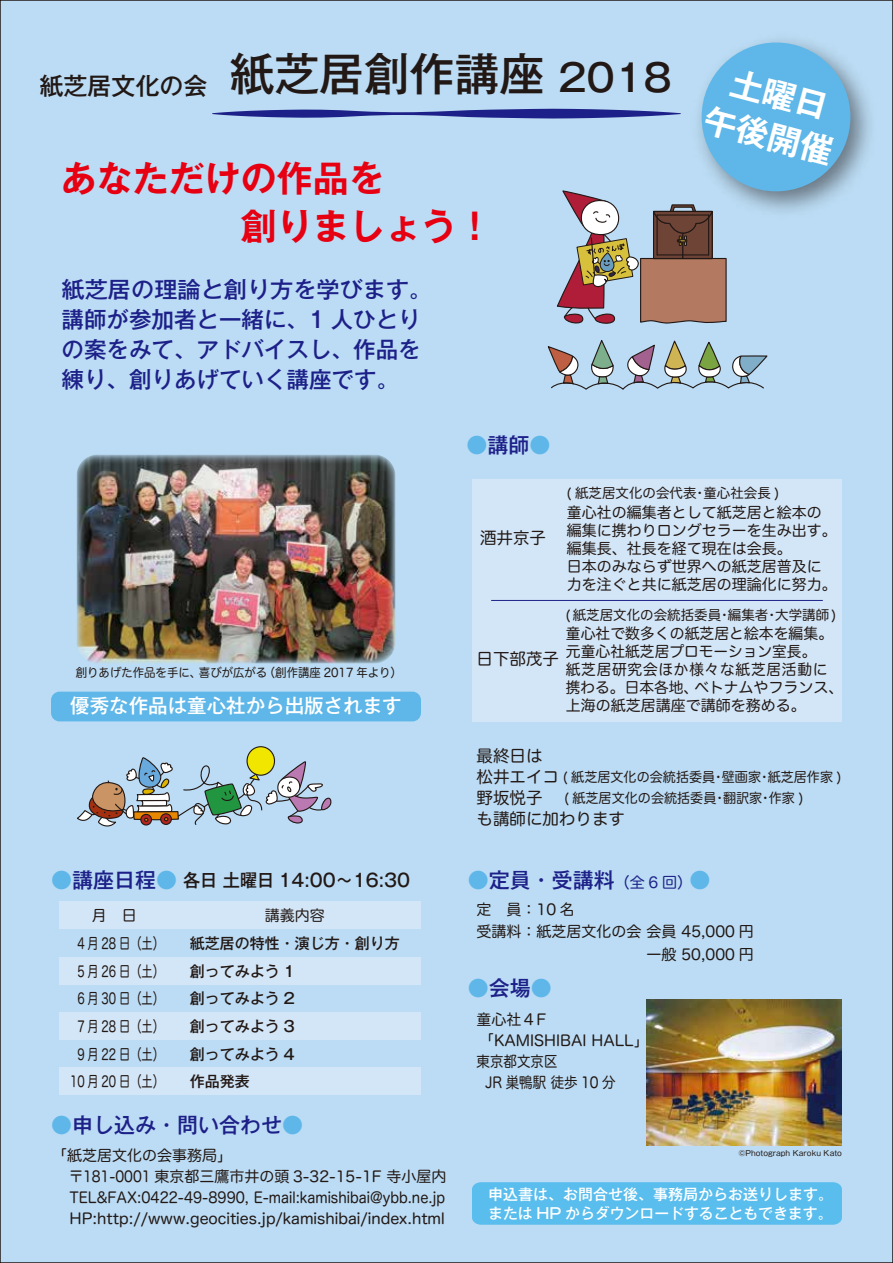
<style>
.page{position:relative;width:893px;height:1263px;background:#bbdcf4}
.page>*{position:absolute;margin:0;border:0;box-sizing:border-box;transform-origin:0 0}
.t1{font:700 36px/48px "Gothic MB101 Pro De";color:#e60012}
.t2{font:700 33px/42px "Gothic MB101 Pro De";color:#fff;text-align:center}
.t3{font:500 24px "Gothic MB101 Pro";color:#221815}
.t4{font:500 22.5px/30px "Gothic MB101 Pro";color:#1d2088}
.t5{font:500 21px "Gothic MB101 Pro";color:#1d2088}
.t6{font:500 21px "Gothic MB101 Pro";color:#5eb7e8}
.t7{font:500 19.5px "Gothic MB101 Pro";color:#fff}
.t8{font:500 18px "Gothic MB101 Pro";color:#221815;scale:.95 1}
.t9{font:16.5px "Hira Maru Pro N W4";color:#221815}
.t10{font:16.5px "Hira Maru Pro W4";color:#221815}
.t11{font:15px/21px "Hira Maru Pro W4";color:#221815}
.t12{font:15px/18px "Hira Maru Pro N W4";color:#221815}
.t13{font:15px/27.6px "Hira Maru Pro W4";color:#221815;text-align:center;scale:.75 1}
.t14{font:500 15px/27.6px "Gothic MB101 Pro";color:#221815}
.t15{font:500 15px/19.5px "Gothic MB101 Pro";color:#fff}
.t16{font:15px "Hira Maru Pro W4";color:#221815;scale:.9 1}
.t17{font:13.5px "Hira Maru Pro N W4";color:#221815}
.t18{font:12px "Hira Maru Pro N W4";color:#221815;scale:.95 1}
.t19{font:7.5px "Gothic MB101 Pro";color:#221815}
.s1{font-size:37.5px}
.s2{color:#1d2088}
.s3{font-size:21px;color:#5eb7e8}
.s4{font-size:21px;color:#1d2088}
.s5{color:#5eb7e8}
.s6{font-size:16.5px}
.s7{font-family:"Hira Maru Pro W4";font-weight:400;font-size:15px}
</style>
<div class="page">
<div style="left:60px;top:901px;width:361px;height:28px;background:#d3e6f7"></div>
<div style="left:60px;top:957px;width:361px;height:27px;background:#d3e6f7"></div>
<div style="left:60px;top:1012px;width:361px;height:28px;background:#d3e6f7"></div>
<div style="left:60px;top:1067px;width:361px;height:28px;background:#d3e6f7"></div>
<img style="left:699px;top:40px;width:171px;height:172px">
<div style="left:702px;top:43px;width:148px;height:148px;background:#5eb7e8;border-radius:50%"></div>
<img style="left:646px;top:999px;width:196px;height:146px">
<svg style="left:212px;top:109px;width:469px;height:10px"></svg>
<div style="left:472px;top:1182px;width:370px;height:43px;background:#59bded"></div>
<div style="left:472px;top:479px;width:370px;height:242px;background:#d3e6f7"></div>
<hr style="left:491px;top:600px;width:332px;height:1px;background:#1d2088">
<svg style="left:547px;top:191px;width:221px;height:199px"></svg>
<div style="left:247px;top:747px;width:27px;height:28px;background:#f1e600;border-radius:50%"></div>
<div style="left:246px;top:746px;width:29px;height:30px;border:1px solid #221815;border-radius:50%"></div>
<svg style="left:77px;top:756px;width:255px;height:71px"></svg>
<div style="left:51px;top:692px;width:370px;height:29px;background:#5eb7e8;border-radius:9px"></div>
<img style="left:77px;top:455px;width:318px;height:208px">
<h3 class="t3" style="left:39px;top:66px;width:634px">紙芝居文化の会 <sup>紙芝居創作講座</sup> <span class="s1">2018</span></h3>
<h1 class="t1" style="left:61px;top:150px;width:434px">あなただけの作品を<br>　　　　　創りましょう！</h1>
<h3 class="t4" style="left:62px;top:272px;width:372px">紙芝居の理論と創り方を学びます。講師が参加者と一緒に、1 人ひとりの案をみて、アドバイスし、作品を練り、創りあげていく講座です。</h3>
<h3 class="t6" style="left:466px;top:427px;width:85px">●<span class="s2">講師</span>●</h3>
<h2 class="t2" style="left:722px;top:54px;width:134px;rotate:15deg">土曜日午後開催</h2>
<p class="t18" style="left:76px;top:662px;width:345px">創りあげた作品を手に、喜びが広がる（創作講座 2017 年より）</p>
<h3 class="t7" style="left:70px;top:689px;width:333px">優秀な作品は童心社から出版されます</h3>
<p class="t8" style="left:51px;top:865px;width:380px"><span class="s3">●</span><span class="s4">講座日程</span><span class="s3">●</span> 各日 土曜日 14:00～16:30</p>
<p class="t11" style="left:92px;top:904px;width:46px">月　日</p>
<p class="t11" style="left:265px;top:904px;width:61px">講義内容</p>
<p class="t13" style="left:70px;top:929px;width:127px">4 月 28 日（土）<br>5 月 26 日（土）<br>6 月 30 日（土）<br>7 月 28 日（土）<br>9 月 22 日（土）<br>10 月 20 日（土）</p>
<p class="t14" style="left:190px;top:928px;width:211px">紙芝居の特性・演じ方・創り方創ってみよう 1<br>創ってみよう 2<br>創ってみよう 3</p>
<p class="t14" style="left:190px;top:1038px;width:107px">創ってみよう 4</p>
<p class="t14" style="left:190px;top:1066px;width:61px">作品発表</p>
<h3 class="t5" style="left:51px;top:1107px;width:253px"><span class="s5">●</span>申し込み・問い合わせ<span class="s5">●</span></h3>
<p class="t11" style="left:70px;top:1144px;width:379px;text-indent:-17px">「紙芝居文化の会事務局」<br>〒181-0001 東京都三鷹市井の頭 3-32-15-1F 寺小屋内TEL&amp;FAX:0422-49-8990, E-mail:kamishibai@ybb.ne.jp HP:http://www.geocities.jp/kamishibai/index.html</p>
<p class="t10" style="left:480px;top:524px;width:67px">酒井京子</p>
<p class="t17" style="left:567px;top:481px;width:214px">( 紙芝居文化の会代表･童心社会長 )</p>
<p class="t12" style="left:567px;top:502px;width:272px">童心社の編集者として紙芝居と絵本の編集に携わりロングセラーを生み出す。編集長、社長を経て現在は会長。<br>日本のみならず世界への紙芝居普及に力を注ぐと共に紙芝居の理論化に努力。</p>
<p class="t17" style="left:566px;top:603px;width:272px">(紙芝居文化の会統括委員･編集者･大学講師)</p>
<p class="t12" style="left:566px;top:624px;width:279px">童心社で数多くの紙芝居と絵本を編集。元童心社紙芝居プロモーション室長。<br>紙芝居研究会ほか様々な紙芝居活動に携わる。日本各地、ベトナムやフランス、上海の紙芝居講座で講師を務める。</p>
<p class="t10" style="left:477px;top:644px;width:84px">日下部茂子</p>
<p class="t9" style="left:477px;top:742px;width:67px">最終日は</p>
<p class="t17" style="left:477px;top:765px;width:366px"><span class="s6">松井エイコ</span> ( 紙芝居文化の会統括委員･壁画家･紙芝居作家 )</p>
<p class="t9" style="left:477px;top:784px;width:67px">野坂悦子</p>
<p class="t17" style="left:564px;top:786px;width:240px">( 紙芝居文化の会統括委員･翻訳家･作家 )</p>
<p class="t9" style="left:477px;top:805px;width:150px">も講師に加わります</p>
<h3 class="t5" style="left:468px;top:863px;width:244px"><span class="s5">●</span>定員・受講料<span class="s7">（全 6 回）</span><span class="s5">●</span></h3>
<p class="t11" style="left:477px;top:898px;width:100px">定　員：10 名</p>
<p class="t11" style="left:477px;top:920px;width:279px">受講料：紙芝居文化の会 会員 45,000 円</p>
<p class="t11" style="left:646px;top:943px;width:109px">一般 50,000 円</p>
<h3 class="t6" style="left:468px;top:971px;width:85px">●<span class="s2">会場</span>●</h3>
<p class="t11" style="left:477px;top:1008px;width:71px">童心社４F</p>
<p class="t11" style="left:479px;top:1029px;width:171px">「KAMISHIBAI HALL」</p>
<p class="t16" style="left:477px;top:1048px;width:91px">東京都文京区</p>
<p class="t16" style="left:485px;top:1069px;width:146px">JR 巣鴨駅 徒歩 10 分</p>
<p class="t19" style="left:739px;top:1147px;width:105px">©Photograph Karoku Kato</p>
<p class="t15" style="left:488px;top:1182px;width:347px">申込書は、お問合せ後、事務局からお送りします。または HP からダウンロードすることもできます。</p>
</div>
